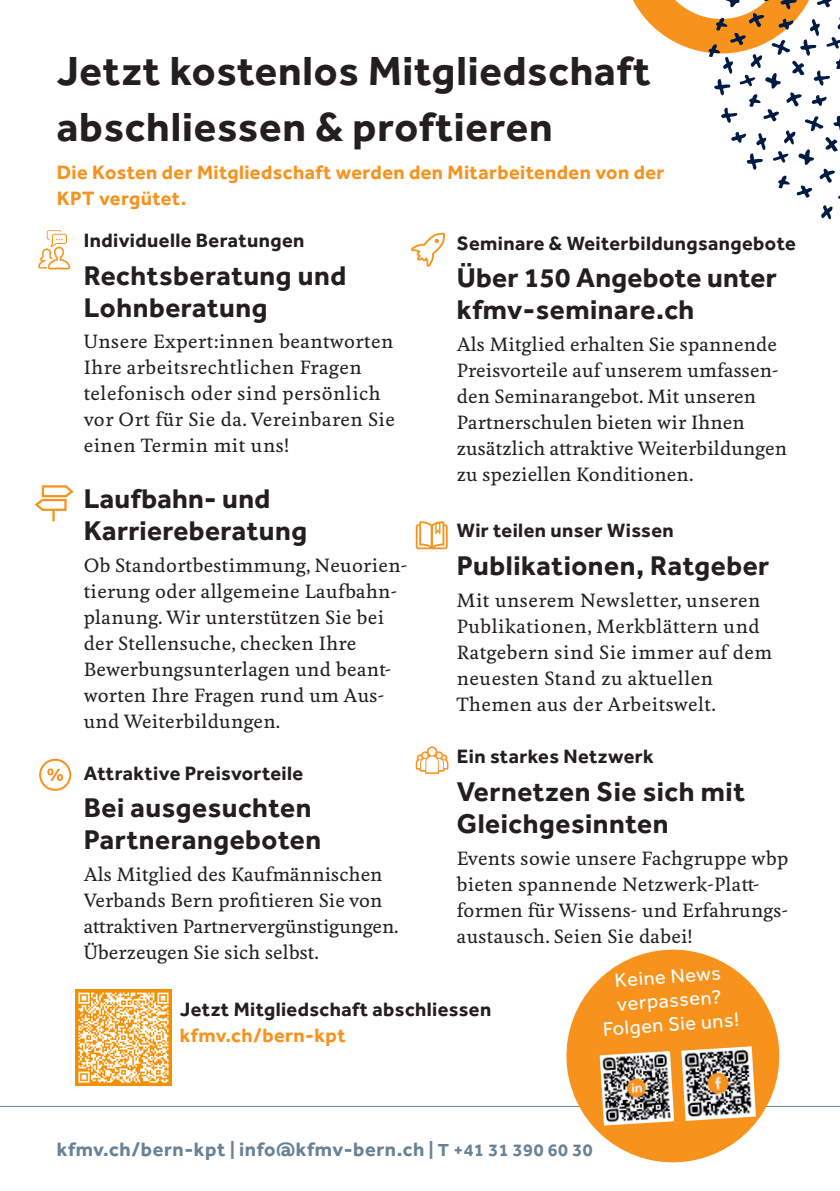
<style>
.page{position:relative;width:840px;height:1191px;background:#fff}
.page>*{position:absolute;margin:0;border:0;box-sizing:border-box;transform-origin:0 0}
.t1{font:700 42px "Effra";letter-spacing:.02em;color:#231f20}
.Title_small{font:700 28px/32px "Effra";letter-spacing:.02em;color:#231f20}
.Title_Copy{font:700 20px/26px "Effra";letter-spacing:.02em;color:#231f20}
.Title_Copy-2{font:700 20px/26px "Effra";letter-spacing:.02em;color:#f7931d}
.t2{font:700 20px "Effra";letter-spacing:.03em;color:#678297}
.Focus_Point_Bold{font:20px/24px "Effra";color:#fff;text-align:center}
.Copy{font:500 18px/26px "Feijoa";letter-spacing:.02em;color:#231f20}
.s1{color:#f7931d}
.s2{font-size:18px}
</style>
<div class="page">
<hr style="left:0;top:1106px;width:839px;height:1px;background:#678297">
<svg style="left:559px;top:949px;width:227px;height:214px;fill:#f7931d"></svg>
<img style="left:75px;top:989px;width:96px;height:96px">
<svg style="left:39px;top:758px;width:32px;height:33px"></svg>
<svg style="left:415px;top:521px;width:32px;height:28px"></svg>
<svg style="left:415px;top:746px;width:33px;height:28px"></svg>
<svg style="left:411px;top:233px;width:34px;height:34px"></svg>
<svg style="left:35px;top:485px;width:39px;height:36px"></svg>
<svg style="left:38px;top:230px;width:32px;height:40px"></svg>
<img style="left:681px;top:1046px;width:74px;height:74px">
<img style="left:599px;top:1051px;width:74px;height:74px">
<svg style="left:633px;top:0;width:206px;height:219px"></svg>
<p class="t1" style="left:57px;top:45px;width:595px">Jetzt kostenlos Mitgliedschaft</p>
<p class="t1" style="left:57px;top:101px;width:497px">abschliessen &amp; proftieren</p>
<p class="Title_Copy-2" style="left:57px;top:159px;width:608px">Die Kosten der Mitgliedschaft werden den Mitarbeitenden von der<br>KPT vergütet.</p>
<p class="Title_Copy" style="left:84px;top:227px;width:222px">Individuelle Beratungen</p>
<p class="Title_small" style="left:84px;top:258px;width:264px">Rechtsberatung und<br>Lohnberatung</p>
<p class="Copy" style="left:84px;top:329px;width:312px">Unsere Expert:innen beantworten<br>Ihre arbeitsrechtlichen Fragen telefonisch oder sind persönlich vor Ort für Sie da. Vereinbaren Sie einen Termin mit uns!</p>
<p class="Title_small" style="left:84px;top:482px;width:225px">Laufbahn- und<br>Karriereberatung</p>
<p class="Copy" style="left:84px;top:553px;width:325px">Ob Standortbestimmung, Neuorien&shy;tierung oder allgemeine Laufbahn&shy;planung. Wir unterstützen Sie bei der Stellensuche, checken Ihre<br>Bewerbungsunterlagen und beant&shy;worten Ihre Fragen rund um Aus&shy;und Weiterbildungen.</p>
<p class="Title_Copy" style="left:84px;top:759px;width:221px">Attraktive Preisvorteile</p>
<p class="Title_small" style="left:84px;top:791px;width:239px">Bei ausgesuchten<br>Partnerangeboten</p>
<p class="Copy" style="left:84px;top:862px;width:316px">Als Mitglied des Kaufmännischen Verbands Bern profitieren Sie von attraktiven Partnervergünstigungen.<br>Überzeugen Sie sich selbst.</p>
<p class="Title_Copy" style="left:456px;top:229px;width:340px">Seminare &amp; Weiterbildungsangebote</p>
<p class="Title_small" style="left:456px;top:261px;width:321px">Über 150 Angebote unter kfmv-seminare.ch</p>
<p class="Copy" style="left:456px;top:332px;width:331px">Als Mitglied erhalten Sie spannende Preisvorteile auf unserem umfassen&shy;den Seminarangebot. Mit unseren Partnerschulen bieten wir Ihnen zusätzlich attraktive Weiterbildungen zu speziellen Konditionen.</p>
<p class="Title_Copy" style="left:456px;top:517px;width:218px">Wir teilen unser Wissen</p>
<p class="Title_small" style="left:456px;top:549px;width:314px">Publikationen, Ratgeber</p>
<p class="Copy" style="left:456px;top:588px;width:317px">Mit unserem Newsletter, unseren<br>Publikationen, Merkblättern und<br>Ratgebern sind Sie immer auf dem neuesten Stand zu aktuellen<br>Themen aus der Arbeitswelt.</p>
<p class="Title_Copy" style="left:456px;top:743px;width:198px">Ein starkes Netzwerk</p>
<p class="Title_small" style="left:456px;top:775px;width:289px">Vernetzen Sie sich mit<br>Gleichgesinnten</p>
<p class="Copy" style="left:456px;top:845px;width:333px">Events sowie unsere Fachgruppe wbp bieten spannende Netzwerk-Platt-</p>
<p class="Copy" style="left:456px;top:897px;width:332px">formen für Wissens- und Erfahrungs-</p>
<p class="Copy" style="left:456px;top:923px;width:237px">austausch. Seien Sie dabei!</p>
<p class="Title_Copy" style="left:180px;top:996px;width:313px">Jetzt Mitgliedschaft abschliessen <span class="s1">kfmv.ch/bern-kpt</span></p>
<p class="Focus_Point_Bold" style="left:613px;top:967px;width:108px;rotate:-4deg">Keine News</p>
<p class="Focus_Point_Bold" style="left:600px;top:992px;width:138px;rotate:-4deg">verpassen?<br>Folgen Sie uns!</p>
<p class="t2" style="left:57px;top:1136px;width:537px">kfmv.ch/bern-kpt <span class="s2">|</span> info@kfmv-bern.ch <span class="s2">| T +41 31 390 60 30</span></p>
</div>
